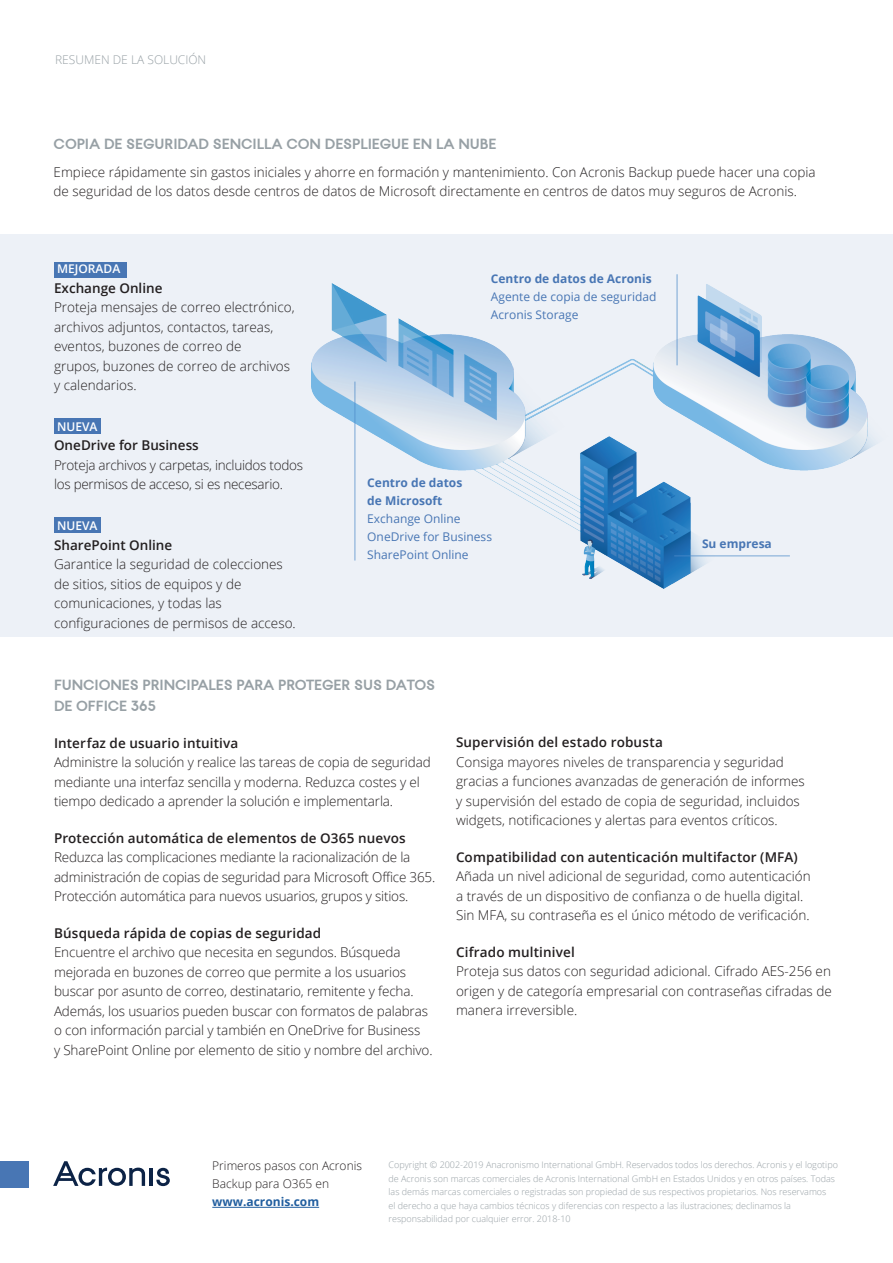
<style>
.page{position:relative;width:893px;height:1263px;background:#fff}
.page>*{position:absolute;margin:0;border:0;box-sizing:border-box;transform-origin:0 0}
.t1{font:700 15px/21px "Acronis";color:#97a0a5}
.t2{font:300 13.5px/19.5px "Open Sans";color:#231f20}
.t3{font:600 13.5px "Open Sans";letter-spacing:.01em;color:#231f20}
.t4{font:300 13.5px/19.5px "Open Sans";letter-spacing:-.02em;color:#231f20}
.t5{font:12px/18px "Open Sans";color:#4876b4}
.t6{font:700 12px/18px "Open Sans";color:#4876b4}
.t7{font:300 12px/18px "Open Sans";color:#231f20}
.t8{font:300 12px "Open Sans";color:#97a0a5}
.t9{font:600 12px "Open Sans";color:#fff}
.t10{font:700 12px "Open Sans";color:#215e9f}
.t11{font:300 9px/13.5px "Open Sans";color:#97a0a5}
</style>
<div class="page">
<hr style="left:212px;top:1207px;width:107px;height:1px;background:#215e9f">
<hr style="left:149px;top:1168px;width:4px;height:18px;background:#0c2346">
<svg style="left:156px;top:1168px;width:14px;height:18px"></svg>
<svg style="left:53px;top:1161px;width:92px;height:25px"></svg>
<div style="left:0;top:1161px;width:29px;height:26px;background:#4876b4"></div>
<div style="left:0;top:234px;width:893px;height:403px;background:#edf1f7"></div>
<div style="left:54px;top:262px;width:73px;height:16px;background:#4876b4"></div>
<div style="left:54px;top:418px;width:47px;height:16px;background:#4876b4"></div>
<div style="left:54px;top:517px;width:47px;height:16px;background:#4876b4"></div>
<img style="left:312px;top:283px;width:564px;height:305px">
<svg style="left:525px;top:359px;width:128px;height:62px"></svg>
<hr style="left:676px;top:274px;width:2px;height:91px;background:#4e8bc9">
<hr style="left:674px;top:555px;width:116px;height:2px;background:#4e8bc9">
<hr style="left:354px;top:382px;width:2px;height:178px;background:#4e8bc9">
<p class="t8" style="left:55px;top:51px;width:153px">RESUMEN DE LA SOLUCIÓN</p>
<p class="t1" style="left:54px;top:133px;width:444px">COPIA DE SEGURIDAD SENCILLA CON DESPLIEGUE EN LA NUBE</p>
<p class="t2" style="left:54px;top:162px;width:764px">Empiece rápidamente sin gastos iniciales y ahorre en formación y mantenimiento. Con Acronis Backup puede hacer una copia de seguridad de los datos desde centros de datos de Microsoft directamente en centros de datos muy seguros de Acronis.</p>
<p class="t9" style="left:57px;top:261px;width:65px">MEJORADA</p>
<p class="t3" style="left:54px;top:278px;width:110px">Exchange Online</p>
<p class="t2" style="left:54px;top:297px;width:242px">Proteja mensajes de correo electrónico, archivos adjuntos, contactos, tareas, eventos, buzones de correo de<br>grupos, buzones de correo de archivos y calendarios.</p>
<p class="t9" style="left:57px;top:418px;width:42px">NUEVA</p>
<p class="t3" style="left:54px;top:436px;width:146px">OneDrive for Business</p>
<p class="t4" style="left:54px;top:455px;width:251px">Proteja archivos y carpetas, incluidos todos los permisos de acceso, si es necesario.</p>
<p class="t9" style="left:57px;top:518px;width:42px">NUEVA</p>
<p class="t3" style="left:54px;top:535px;width:120px">SharePoint Online</p>
<p class="t2" style="left:54px;top:554px;width:243px">Garantice la seguridad de colecciones de sitios, sitios de equipos y de comunicaciones, y todas las configuraciones de permisos de acceso.</p>
<p class="t6" style="left:491px;top:270px;width:162px">Centro de datos de Acronis</p>
<p class="t5" style="left:491px;top:288px;width:167px">Agente de copia de seguridad<br>Acronis Storage</p>
<p class="t6" style="left:367px;top:473px;width:97px">Centro de datos de Microsoft</p>
<p class="t5" style="left:367px;top:509px;width:126px">Exchange Online<br>OneDrive for Business<br>SharePoint Online</p>
<p class="t6" style="left:702px;top:534px;width:71px">Su empresa</p>
<p class="t1" style="left:54px;top:674px;width:383px">FUNCIONES PRINCIPALES PARA PROTEGER SUS DATOS<br>DE OFFICE 365</p>
<p class="t3" style="left:54px;top:733px;width:186px">Interfaz de usuario intuitiva</p>
<p class="t2" style="left:54px;top:752px;width:378px">Administre la solución y realice las tareas de copia de seguridad mediante una interfaz sencilla y moderna. Reduzca costes y el tiempo dedicado a aprender la solución e implementarla.</p>
<p class="t3" style="left:54px;top:828px;width:353px">Protección automática de elementos de O365 nuevos</p>
<p class="t2" style="left:54px;top:847px;width:383px">Reduzca las complicaciones mediante la racionalización de la administración de copias de seguridad para Microsoft Office 365.<br>Protección automática para nuevos usuarios, grupos y sitios.</p>
<p class="t3" style="left:54px;top:923px;width:269px">Búsqueda rápida de copias de seguridad</p>
<p class="t2" style="left:54px;top:942px;width:380px">Encuentre el archivo que necesita en segundos. Búsqueda mejorada en buzones de correo que permite a los usuarios buscar por asunto de correo, destinatario, remitente y fecha.<br>Además, los usuarios pueden buscar con formatos de palabras o con información parcial y también en OneDrive for Business<br>y SharePoint Online por elemento de sitio y nombre del archivo.</p>
<p class="t3" style="left:456px;top:733px;width:208px">Supervisión del estado robusta</p>
<p class="t2" style="left:456px;top:752px;width:350px">Consiga mayores niveles de transparencia y seguridad gracias a funciones avanzadas de generación de informes y supervisión del estado de copia de seguridad, incluidos widgets, notificaciones y alertas para eventos críticos.</p>
<p class="t3" style="left:456px;top:848px;width:343px">Compatibilidad con autenticación multifactor (MFA)</p>
<p class="t2" style="left:456px;top:866px;width:356px">Añada un nivel adicional de seguridad, como autenticación a través de un dispositivo de confianza o de huella digital.<br>Sin MFA, su contraseña es el único método de verificación.</p>
<p class="t3" style="left:456px;top:943px;width:120px">Cifrado multinivel</p>
<p class="t2" style="left:456px;top:961px;width:377px;text-align:justify">Proteja sus datos con seguridad adicional. Cifrado AES-256 en origen y de categoría empresarial con contraseñas cifradas de manera irreversible.</p>
<p class="t7" style="left:212px;top:1157px;width:151px">Primeros pasos con Acronis<br>Backup para O365 en</p>
<p class="t10" style="left:212px;top:1193px;width:108px">www.acronis.com</p>
<p class="t11" style="left:389px;top:1158px;width:451px">Copyright © 2002-2019 Anacronismo International GmbH. Reservados todos los derechos. Acronis y el logotipo de Acronis son marcas comerciales de Acronis International GmbH en Estados Unidos y en otros países. Todas las demás marcas comerciales o registradas son propiedad de sus respectivos propietarios. Nos reservamos<br>el derecho a que haya cambios técnicos y diferencias con respecto a las ilustraciones; declinamos la responsabilidad por cualquier error. 2018-10</p>
</div>
